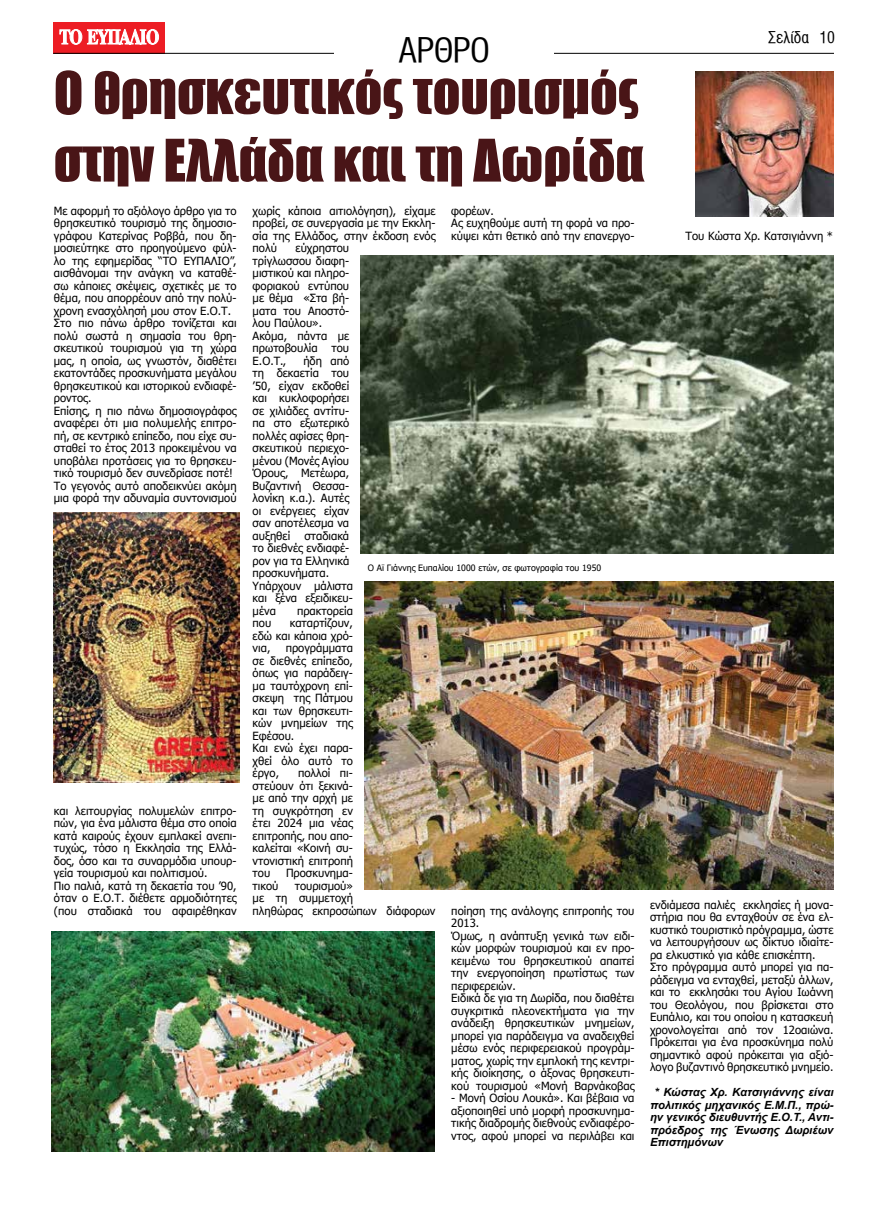
<style>
.page{position:relative;width:869px;height:1205px;background:#fff}
.page>*{position:absolute;margin:0;border:0;box-sizing:border-box;transform-origin:0 0}
.t1{font:54.12px/67.5px "Impact";color:#491517}
.t2{font:34px "UB Helvetica Cond";letter-spacing:-.02em;color:#000}
.t3{font:16.25px "UB Helvetica Cond";color:#000}
.t4{font:11.25px/12.5px "Tahoma";color:#000}
.t5{font:italic 700 11.25px/12.5px "Arial";color:#000;text-align:justify}
.t6{font:8.75px "Tahoma";color:#000}
</style>
<div class="page">
<div style="left:53px;top:22px;width:112px;height:31px;background:#ed1d24"></div>
<svg style="left:60px;top:29px;width:99px;height:16px"></svg>
<hr style="left:53px;top:53px;width:815px;height:1px;background:#000">
<div style="left:833px;top:51px;width:35px;height:7px;background:#fff"></div>
<div style="left:334px;top:35px;width:220px;height:27px;background:#fff"></div>
<img style="left:360px;top:255px;width:473px;height:298px">
<img style="left:364px;top:582px;width:469px;height:308px">
<img style="left:54px;top:512px;width:185px;height:270px">
<img style="left:695px;top:71px;width:138px;height:146px">
<img style="left:52px;top:931px;width:382px;height:221px">
<h2 class="t2" style="left:398px;top:32px;width:93px">ΑΡΘΡΟ</h2>
<h1 class="t1" style="left:54px;top:58px;width:591px">Ο θρησκευτικός τουρισμός στην Ελλάδα και τη Δωρίδα</h1>
<h3 class="t3" style="left:767px;top:29px;width:68px">Σελίδα 10</h3>
<p class="t4" style="left:54px;top:205px;width:184px">Με αφορμή το αξιόλογο άρθρο για το θρησκευτικό τουρισμό της δημοσιο&shy;γράφου Κατερίνας Ροββά, που δη&shy;μοσιεύτηκε στο προηγούμενο φύλ&shy;λο της εφημερίδας “ΤΟ ΕΥΠΑΛΙΟ”, αισθάνομαι την ανάγκη να καταθέ&shy;σω κάποιες σκέψεις, σχετικές με το θέμα, που απορρέουν από την πολύ&shy;χρονη ενασχόλησή μου στον Ε.Ο.Τ.<br>Στο πιο πάνω άρθρο τονίζεται και πολύ σωστά η σημασία του θρη&shy;σκευτικού τουρισμού για τη χώρα μας, η οποία, ως γνωστόν, διαθέτει εκατοντάδες προσκυνήματα μεγάλου θρησκευτικού και ιστορικού ενδιαφέ&shy;ροντος.<br>Επίσης, η πιο πάνω δημοσιογράφος αναφέρει ότι μια πολυμελής επιτρο&shy;πή, σε κεντρικό επίπεδο, που είχε συ&shy;σταθεί το έτος 2013 προκειμένου να υποβάλει προτάσεις για το θρησκευ&shy;τικό τουρισμό δεν συνεδρίασε ποτέ!<br>Το γεγονός αυτό αποδεικνύει ακόμη μια φορά την αδυναμία συντονισμού</p>
<p class="t4" style="left:54px;top:805px;width:184px">και λειτουργίας πολυμελών επιτρο&shy;πών, για ένα μάλιστα θέμα στο οποία κατά καιρούς έχουν εμπλακεί ανεπι&shy;τυχώς, τόσο η Εκκλησία της Ελλά&shy;δος, όσο και τα συναρμόδια υπουρ&shy;γεία τουρισμού και πολιτισμού.<br>Πιο παλιά, κατά τη δεκαετία του ’90, όταν ο Ε.Ο.Τ. διέθετε αρμοδιότητες (που σταδιακά του αφαιρέθηκαν</p>
<p class="t4" style="left:451px;top:205px;width:185px">φορέων.<br>Ας ευχηθούμε αυτή τη φορά να προ&shy;κύψει κάτι θετικό από την επανεργο-</p>
<p class="t4" style="left:252px;top:205px;width:184px;text-align:justify">χωρίς κάποια αιτιολόγηση), είχαμε προβεί, σε συνεργασία με την Εκκλη&shy;σία της Ελλάδος, στην έκδοση ενός πολύ</p>
<p class="t4" style="left:252px;top:242px;width:98px;text-indent:43px">εύχρηστου τρίγλωσσου διαφη&shy;μιστικού και πληρο&shy;φοριακού εντύπου με θέμα «Στα βή&shy;ματα του Αποστό&shy;λου Παύλου».<br>Ακόμα, πάντα με πρωτοβουλία του<br>Ε.Ο.Τ.,</p>
<p class="t4" style="left:252px;top:355px;width:98px;text-align:justify;text-indent:51px">ήδη από τη δεκαετία του ’50, είχαν εκδοθεί και κυκλοφορήσει σε χιλιάδες αντίτυ&shy;πα στο εξωτερικό πολλές αφίσες θρη&shy;σκευτικού περιεχο&shy;μένου (Μονές Αγίου Όρους, Μετέωρα, Βυζαντινή Θεσσα&shy;λονίκη κ.α.). Αυτές οι ενέργειες είχαν σαν αποτέλεσμα να αυξηθεί</p>
<p class="t4" style="left:252px;top:530px;width:102px;text-indent:52px">σταδιακά το διεθνές ενδιαφέ&shy;ρον για τα Ελληνικά προσκυνήματα.<br>Υπάρχουν μάλιστα και ξένα εξειδικευ&shy;μένα</p>
<p class="t6" style="left:367px;top:562px;width:235px">Ο Αϊ Γιάννης Ευπαλίου 1000 ετών, σε φωτογραφία του 1950</p>
<p class="t4" style="left:297px;top:605px;width:57px">πρακτορεία</p>
<p class="t4" style="left:252px;top:617px;width:102px;text-align:justify;text-indent:37px">καταρτίζουν, εδώ και κάποια χρό&shy;νια,</p>
<p class="t4" style="left:252px;top:617px;width:20px">που</p>
<p class="t4" style="left:252px;top:642px;width:102px;text-indent:33px">προγράμματα σε διεθνές επίπεδο, όπως για παράδειγ&shy;μα ταυτόχρονη επί&shy;σκεψη της Πάτμου και των θρησκευτι&shy;κών μνημείων της<br>Εφέσου.<br>Και ενώ έχει παρα&shy;χθεί όλο αυτό το έργο,</p>
<p class="t4" style="left:252px;top:767px;width:102px;text-align:justify;text-indent:45px">πολλοί πι&shy;στεύουν ότι ξεκινά&shy;με από την αρχή με τη συγκρότηση εν έτει 2024 μια νέας επιτροπής, που απο&shy;καλείται «Κοινή συ&shy;ντονιστική επιτροπή του</p>
<p class="t4" style="left:286px;top:867px;width:68px">Προσκυνημα-</p>
<p class="t4" style="left:252px;top:880px;width:27px">τικού</p>
<p class="t4" style="left:252px;top:880px;width:184px;text-indent:42px">τουρισμού»<br>με τη συμμετοχή<br>πληθώρας εκπροσώπων διάφορων</p>
<p class="t4" style="left:451px;top:905px;width:185px">ποίηση της ανάλογης επιτροπής του<br>2013.<br>Όμως, η ανάπτυξη γενικά των ειδι&shy;κών μορφών τουρισμού και εν προ&shy;κειμένω του θρησκευτικού απαιτεί την ενεργοποίηση πρωτίστως των περιφερειών.<br>Ειδικά δε για τη Δωρίδα, που διαθέτει συγκριτικά πλεονεκτήματα για την ανάδειξη θρησκευτικών μνημείων, μπορεί για παράδειγμα να αναδειχθεί μέσω ενός περιφερειακού προγράμ&shy;ματος, χωρίς την εμπλοκή της κεντρι&shy;κής διοίκησης, ο άξονας θρησκευτι&shy;κού τουρισμού «Μονή Βαρνάκοβας</p>
<p class="t4" style="left:451px;top:1092px;width:185px;text-align:justify">- Μονή Οσίου Λουκά». Και βέβαια να αξιοποιηθεί υπό μορφή προσκυνημα&shy;τικής διαδρομής διεθνούς ενδιαφέρο&shy;ντος, αφού μπορεί να περιλάβει και</p>
<p class="t4" style="left:685px;top:230px;width:149px">Του Κώστα Χρ. Κατσιγιάννη *</p>
<p class="t4" style="left:649px;top:899px;width:185px">ενδιάμεσα παλιές εκκλησίες ή μονα&shy;στήρια που θα ενταχθούν σε ένα ελ&shy;κυστικό τουριστικό πρόγραμμα, ώστε να λειτουργήσουν ως δίκτυο ιδιαίτε&shy;ρα ελκυστικό για κάθε επισκέπτη.<br>Στο πρόγραμμα αυτό μπορεί για πα&shy;ράδειγμα να ενταχθεί, μεταξύ άλλων, και το εκκλησάκι του Αγίου Ιωάννη του Θεολόγου, που βρίσκεται στο Ευπάλιο, και του οποίου η κατασκευή χρονολογείται από τον 12οαιώνα.<br>Πρόκειται για ένα προσκύνημα πολύ σημαντικό αφού πρόκειται για αξιό&shy;λογο βυζαντινό θρησκευτικό μνημείο.</p>
<p class="t5" style="left:649px;top:1086px;width:185px;text-indent:4px">* Κώστας Χρ. Κατσιγιάννης είναι πολιτικός μηχανικός Ε.Μ.Π., πρώ&shy;ην γενικός διευθυντής Ε.Ο.Τ., Αντι&shy;πρόεδρος της Ένωσης Δωριέων Επιστημόνων</p>
</div>
